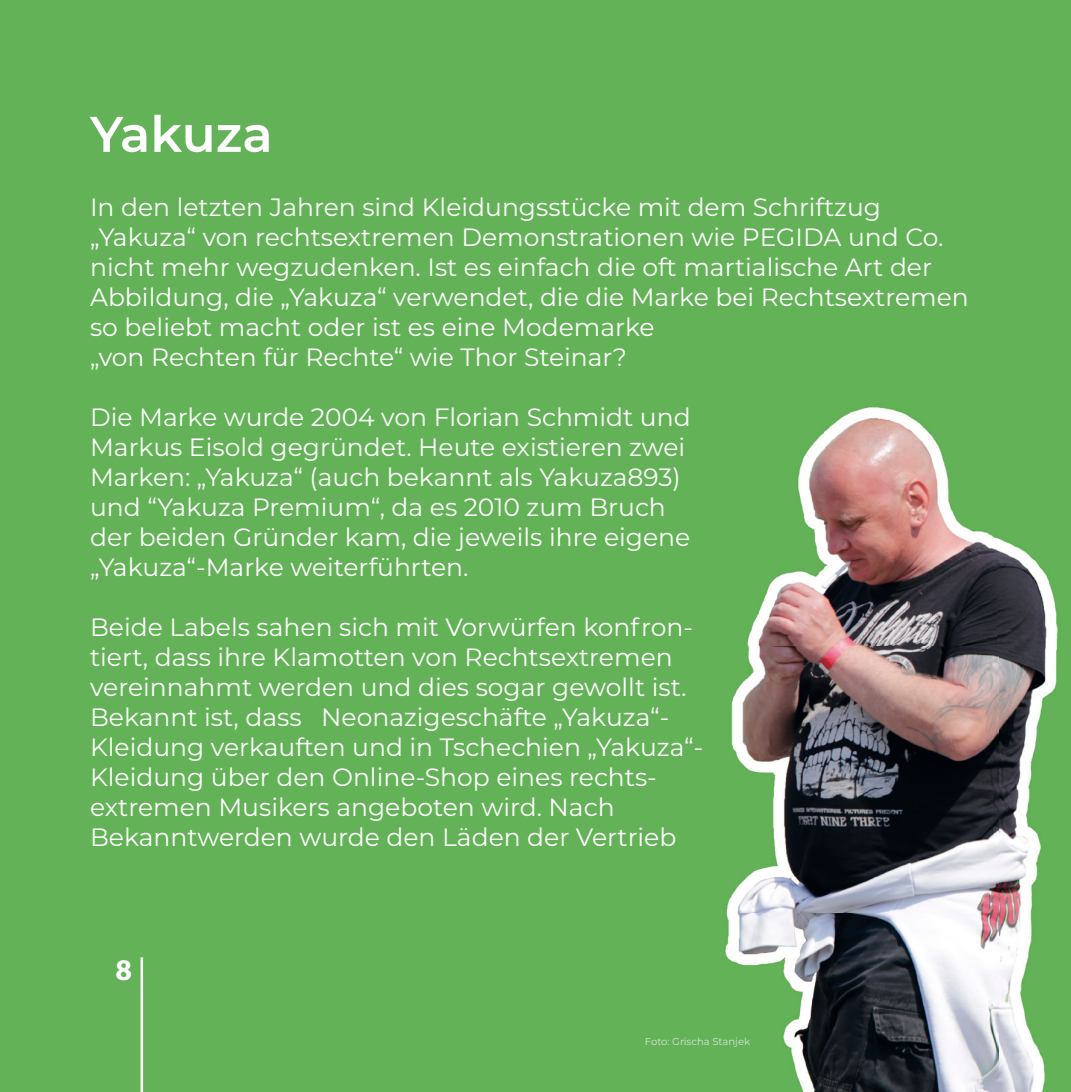
<style>
.page{position:relative;width:1071px;height:1092px;background:#fff}
.page>*{position:absolute;margin:0;border:0;box-sizing:border-box;transform-origin:0 0}
.t1{font:600 50px "Montserrat";color:#fff}
.t2{font:700 30px "Myriad Pro";color:#fff}
.t3{font:25px/30px "Montserrat";color:#fff}
.t4{font:10px "Montserrat";letter-spacing:-.01em;color:#d1e7d8}
</style>
<div class="page">
<div style="left:0;top:0;width:1070px;height:1091px;background:#64b258"></div>
<hr style="left:140px;top:957px;width:3px;height:134px;background:#fff">
<img style="left:725px;top:406px;width:333px;height:685px">
<h1 class="t1" style="left:90px;top:99px;width:184px">Yakuza</h1>
<p class="t3" style="left:90px;top:191px;width:880px">In den letzten Jahren sind Kleidungsstücke mit dem Schriftzug „Yakuza“ von rechtsextremen Demonstrationen wie PEGIDA und Co. nicht mehr wegzudenken. Ist es einfach die oft martialische Art der Abbildung, die „Yakuza“ verwendet, die die Marke bei Rechtsextremen so beliebt macht oder ist es eine Modemarke<br>„von Rechten für Rechte“ wie Thor Steinar?</p>
<p class="t3" style="left:90px;top:401px;width:602px">Die Marke wurde 2004 von Florian Schmidt und Markus Eisold gegründet. Heute existieren zwei Marken: „Yakuza“ (auch bekannt als Yakuza893) und “Yakuza Premium“, da es 2010 zum Bruch der beiden Gründer kam, die jeweils ihre eigene „Yakuza“-Marke weiterführten.</p>
<p class="t3" style="left:90px;top:611px;width:614px">Beide Labels sahen sich mit Vorwürfen konfron&shy;tiert, dass ihre Klamotten von Rechtsextremen vereinnahmt werden und dies sogar gewollt ist.<br>Bekannt ist, dass Neonazigeschäfte „Yakuza“- Kleidung verkauften und in Tschechien „Yakuza“- Kleidung über den Online-Shop eines rechts&shy;extremen Musikers angeboten wird. Nach Bekanntwerden wurde den Läden der Vertrieb</p>
<p class="t2" style="left:115px;top:950px;width:18px">8</p>
<p class="t4" style="left:644px;top:1034px;width:107px">Foto: Grischa Stanjek</p>
</div>
